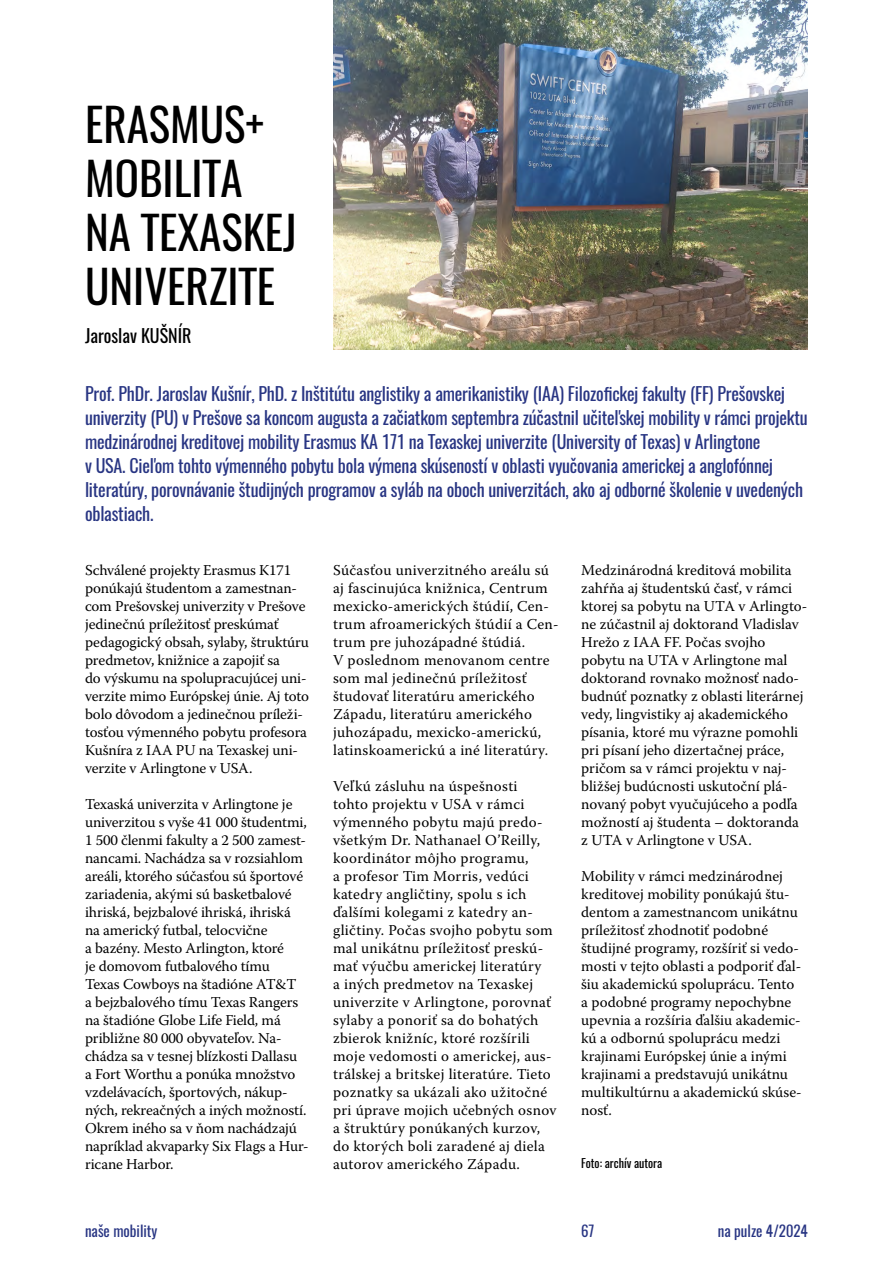
<style>
.page{position:relative;width:893px;height:1263px;background:#fff}
.page>*{position:absolute;margin:0;border:0;box-sizing:border-box;transform-origin:0 0}
.t1{font:45px/54px "Oswald";color:#000}
.t2{font:18px/24px "Oswald";letter-spacing:-.01em;color:#283583}
.t3{font:18px "Oswald";color:#000}
.t4{font:15px/18px "Warnock Pro";color:#000}
.t5{font:15px/18px "Warnock Pro";letter-spacing:.02em;color:#000}
.t6{font:15px "Oswald";color:#283583}
.t7{font:12px "Oswald";color:#000}
</style>
<div class="page">
<img style="left:333px;top:0;width:475px;height:350px">
<h1 class="t1" style="left:85px;top:98px;width:213px">ERASMUS+<br>MOBILITA<br>NA TEXASKEJ<br>UNIVERZITE</h1>
<p class="t3" style="left:85px;top:323px;width:108px">Jaroslav KUŠNÍR</p>
<p class="t2" style="left:85px;top:382px;width:724px">Prof. PhDr. Jaroslav Kušnír, PhD. z Inštitútu anglistiky a amerikanistiky (IAA) Filozofickej fakulty (FF) Prešovskej univerzity (PU) v Prešove sa koncom augusta a začiatkom septembra zúčastnil učiteľskej mobility v rámci projektu medzinárodnej kreditovej mobility Erasmus KA 171 na Texaskej univerzite (University of Texas) v Arlingtone<br>v USA. Cieľom tohto výmenného pobytu bola výmena skúseností v oblasti vyučovania americkej a anglofónnej literatúry, porovnávanie študijných programov a syláb na oboch univerzitách, ako aj odborné školenie v uvedených oblastiach.</p>
<p class="t4" style="left:85px;top:561px;width:226px">Schválené projekty Erasmus K171 ponúkajú študentom a zamestnan&shy;com Prešovskej univerzity v Prešove jedinečnú príležitosť preskúmať pedagogický obsah, sylaby, štruktúru predmetov, knižnice a zapojiť sa<br>do výskumu na spolupracujúcej uni&shy;verzite mimo Európskej únie. Aj toto bolo dôvodom a jedinečnou príleži&shy;tosťou výmenného pobytu profesora Kušníra z IAA PU na Texaskej uni&shy;verzite v Arlingtone v USA.</p>
<p class="t4" style="left:85px;top:795px;width:225px">Texaská univerzita v Arlingtone je univerzitou s vyše 41 000 študentmi, 1 500 členmi fakulty a 2 500 zamest&shy;nancami. Nachádza sa v rozsiahlom areáli, ktorého súčasťou sú športové zariadenia, akými sú basketbalové ihriská, bejzbalové ihriská, ihriská na americký futbal, telocvične<br>a bazény. Mesto Arlington, ktoré<br>je domovom futbalového tímu<br>Texas Cowboys na štadióne AT&amp;T<br>a bejzbalového tímu Texas Rangers na štadióne Globe Life Field, má približne 80 000 obyvateľov. Na&shy;chádza sa v tesnej blízkosti Dallasu<br>a Fort Worthu a ponúka množstvo vzdelávacích, športových, nákup&shy;ných, rekreačných a iných možností.<br>Okrem iného sa v ňom nachádzajú napríklad akvaparky Six Flags a Hur&shy;ricane Harbor.</p>
<p class="t5" style="left:333px;top:561px;width:227px">Súčasťou univerzitného areálu sú aj fascinujúca knižnica, Centrum mexicko-amerických štúdií, Cen&shy;trum afroamerických štúdií a Cen&shy;trum pre juhozápadné štúdiá.<br>V poslednom menovanom centre som mal jedinečnú príležitosť študovať literatúru amerického<br>Západu, literatúru amerického juhozápadu, mexicko-americkú, latinskoamerickú a iné literatúry.</p>
<p class="t5" style="left:333px;top:777px;width:225px">Veľkú zásluhu na úspešnosti<br>tohto projektu v USA v rámci výmenného pobytu majú predo&shy;všetkým Dr. Nathanael O’Reilly, koordinátor môjho programu,<br>a profesor Tim Morris, vedúci katedry angličtiny, spolu s ich ďalšími kolegami z katedry an&shy;gličtiny. Počas svojho pobytu som mal unikátnu príležitosť preskú&shy;mať výučbu americkej literatúry<br>a iných predmetov na Texaskej univerzite v Arlingtone, porovnať sylaby a ponoriť sa do bohatých zbierok knižníc, ktoré rozšírili moje vedomosti o americkej, aus&shy;trálskej a britskej literatúre. Tieto poznatky sa ukázali ako užitočné pri úprave mojich učebných osnov a štruktúry ponúkaných kurzov, do ktorých boli zaradené aj diela autorov amerického Západu.</p>
<p class="t4" style="left:581px;top:561px;width:228px">Medzinárodná kreditová mobilita zahŕňa aj študentskú časť, v rámci ktorej sa pobytu na UTA v Arlingto&shy;ne zúčastnil aj doktorand Vladislav Hrežo z IAA FF. Počas svojho pobytu na UTA v Arlingtone mal doktorand rovnako možnosť nado&shy;budnúť poznatky z oblasti literárnej vedy, lingvistiky aj akademického písania, ktoré mu výrazne pomohli pri písaní jeho dizertačnej práce, pričom sa v rámci projektu v naj&shy;bližšej budúcnosti uskutoční plá&shy;novaný pobyt vyučujúceho a podľa možností aj študenta – doktoranda z UTA v Arlingtone v USA.</p>
<p class="t4" style="left:581px;top:867px;width:222px">Mobility v rámci medzinárodnej kreditovej mobility ponúkajú štu&shy;dentom a zamestnancom unikátnu príležitosť zhodnotiť podobné študijné programy, rozšíriť si vedo&shy;mosti v tejto oblasti a podporiť ďal&shy;šiu akademickú spoluprácu. Tento a podobné programy nepochybne upevnia a rozšíria ďalšiu akademic&shy;kú a odbornú spoluprácu medzi krajinami Európskej únie a inými krajinami a predstavujú unikátnu multikultúrnu a akademickú skúse&shy;nosť.</p>
<p class="t7" style="left:581px;top:1155px;width:83px">Foto: archív autora</p>
<p class="t6" style="left:85px;top:1220px;width:74px">naše mobility</p>
<p class="t6" style="left:581px;top:1220px;width:15px">67</p>
<p class="t6" style="left:718px;top:1220px;width:92px">na pulze 4/2024</p>
</div>
